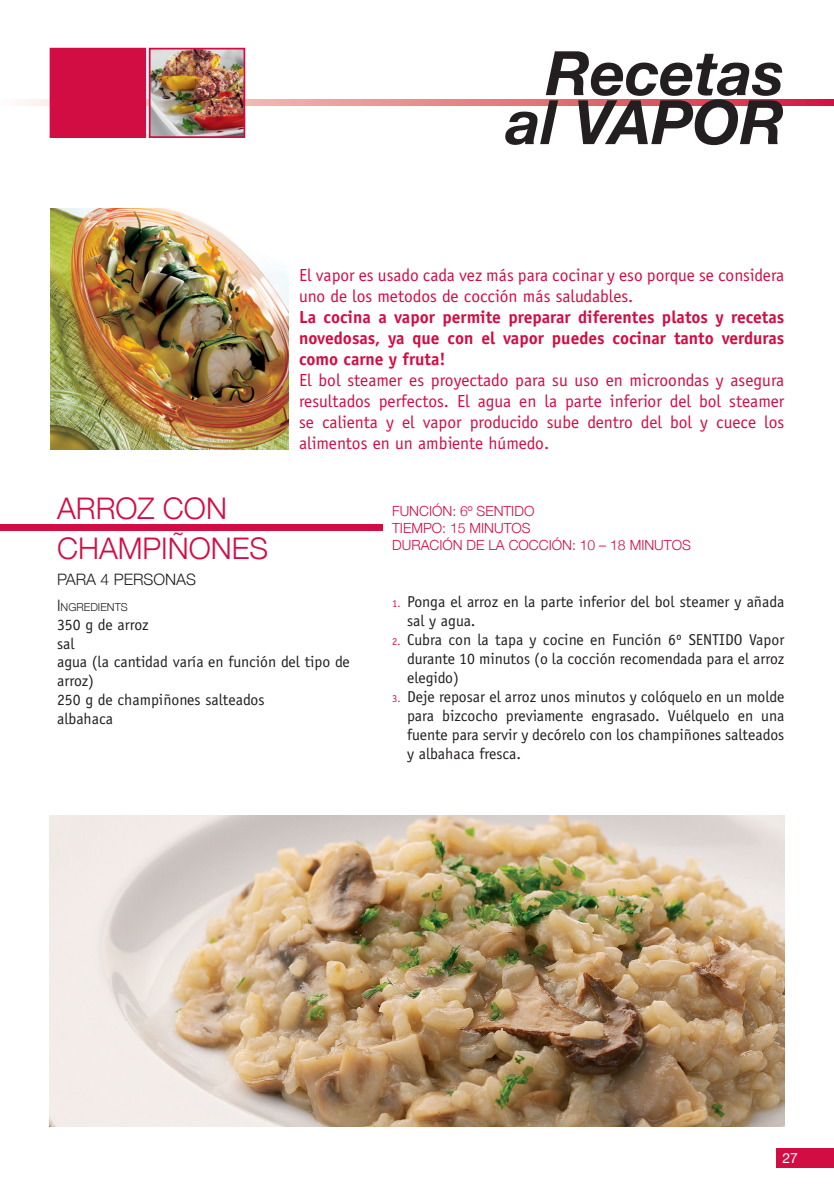
<style>
.page{position:relative;width:834px;height:1191px;background:#fff}
.page>*{position:absolute;margin:0;border:0;box-sizing:border-box;transform-origin:0 0}
.t1{font:italic 700 61.25px/49px "Helvetica Neue";color:#231f20;text-align:right}
.t2{font:300 29.75px/40.2px "Helvetica Neue";color:#d20d44}
.t3{font:17.5px/21px "Officina Sans";color:#d20d44}
.t4{font:700 17.5px/21px "Officina Sans";color:#d20d44;text-align:justify}
.t5{font:15.75px/18.9px "Officina Sans";color:#231f20}
.t6{font:300 15.75px "Helvetica Neue";color:#231f20}
.t7{font:300 14px/16.8px "Helvetica Neue";color:#d20d44}
.t8{font:14px "Helvetica Neue";color:#fff}
.t9{font:300 11.03px "Helvetica Neue";color:#231f20}
.s1{font-size:15.75px}
.s2{font-size:10.5px;color:#d20d44}
</style>
<div class="page">
<div style="left:776px;top:1147px;width:57px;height:20px;background:#d20d44"></div>
<img style="left:50px;top:815px;width:734px;height:311px">
<div style="left:0;top:524px;width:382px;height:6px;background:#d20d44"></div>
<svg style="left:24px;top:99px;width:809px;height:6px;background:#e2747b"></svg>
<div style="left:50px;top:49px;width:95px;height:88px;background:#d20d44"></div>
<div style="left:50px;top:48px;width:96px;height:90px;border:2px solid #d20d44"></div>
<img style="left:51px;top:208px;width:237px;height:241px">
<img style="left:152px;top:51px;width:90px;height:84px">
<div style="left:149px;top:48px;width:96px;height:90px;border:2px solid #d20d44"></div>
<h1 class="t1" style="left:505px;top:47px;width:280px">Recetas al VAPOR</h1>
<h2 class="t2" style="left:57px;top:487px;width:213px">ARROZ CON<br>CHAMPIÑONES</h2>
<p class="t3" style="left:299px;top:266px;width:486px">El vapor es usado cada vez más para cocinar y eso porque se considera uno de los metodos de cocción más saludables.</p>
<p class="t4" style="left:299px;top:308px;width:486px">La cocina a vapor permite preparar diferentes platos y recetas novedosas, ya que con el vapor puedes cocinar tanto verduras como carne y fruta!</p>
<p class="t3" style="left:299px;top:371px;width:486px;text-align:justify">El bol steamer es proyectado para su uso en microondas y asegura resultados perfectos. El agua en la parte inferior del bol steamer se calienta y el vapor producido sube dentro del bol y cuece los alimentos en un ambiente húmedo.</p>
<p class="t7" style="left:392px;top:502px;width:300px">FUNCIÓN: 6º SENTIDO<br>TIEMPO: 15 MINUTOS<br>DURACIÓN DE LA COCCIÓN: 10 – 18 MINUTOS</p>
<p class="t6" style="left:57px;top:569px;width:140px">PARA 4 PERSONAS</p>
<p class="t9" style="left:57px;top:600px;width:72px"><span class="s1">I</span>NGREDIENTS</p>
<p class="t5" style="left:57px;top:616px;width:294px">350 g de arroz<br>sal<br>agua (la cantidad varía en función del tipo de arroz)<br>250 g de champiñones salteados<br>albahaca</p>
<p class="t5" style="left:407px;top:594px;width:379px;text-indent:-15px"><span class="s2">1.</span> Ponga el arroz en la parte inferior del bol steamer y añada sal y agua.</p>
<p class="t5" style="left:407px;top:631px;width:379px;text-align:justify;text-indent:-15px"><span class="s2">2.</span> Cubra con la tapa y cocine en Función 6º SENTIDO Vapor durante 10 minutos (o la cocción recomendada para el arroz elegido)</p>
<p class="t5" style="left:407px;top:688px;width:379px;text-align:justify;text-indent:-15px"><span class="s2">3.</span> Deje reposar el arroz unos minutos y colóquelo en un molde para bizcocho previamente engrasado. Vuélquelo en una fuente para servir y decórelo con los champiñones salteados y albahaca fresca.</p>
<p class="t8" style="left:782px;top:1149px;width:17px">27</p>
</div>
